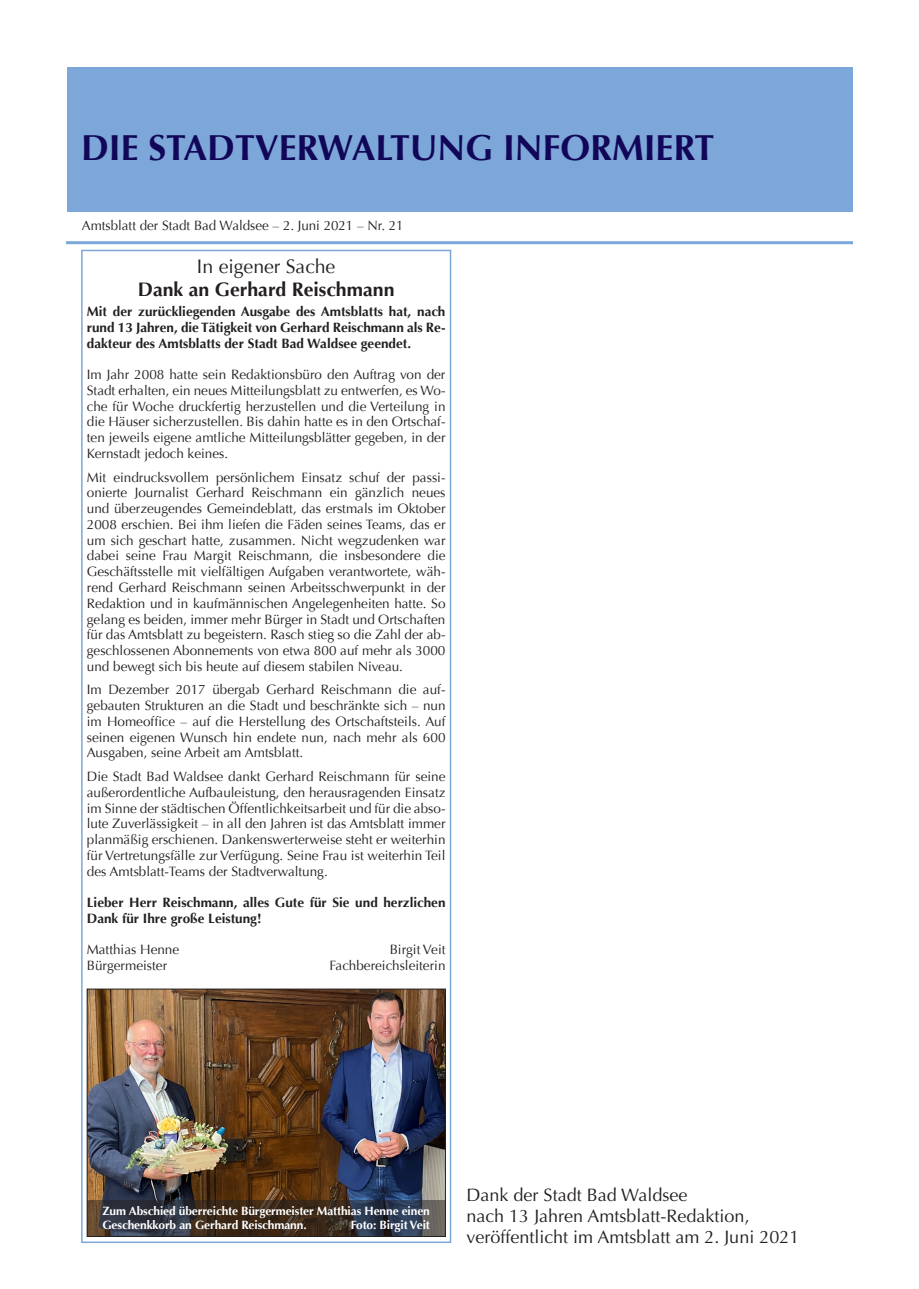
<style>
.page{position:relative;width:919px;height:1289px;background:#fff}
.page>*{position:absolute;margin:0;border:0;box-sizing:border-box;transform-origin:0 0}
.t1{font:700 36px "Optima";color:#110658}
.t2{font:700 19.5px/22.5px "Optima";color:#231f20;text-align:center}
.t3{font:18px "Optima";color:#231f20}
.t4{font:13.5px/15.8px "Optima";color:#231f20;text-align:justify}
.t5{font:700 13.5px/15.8px "Optima";color:#231f20;text-align:justify}
.t6{font:700 12px/13.5px "Optima";letter-spacing:-.01em;color:#fff}
.t7{font:12px/13.5px "Optima";letter-spacing:-.005em;color:#231f20}
.s1{font-weight:400}
.s2{font-weight:700}
</style>
<div class="page">
<div style="left:67px;top:67px;width:785px;height:144px;background:#7ca7d8"></div>
<hr style="left:67px;top:241px;width:785px;height:3px;background:#7ca7d8">
<div style="left:81px;top:250px;width:370px;height:992px;border:2px solid #7ca7d8"></div>
<img style="left:89px;top:990px;width:354px;height:210px">
<svg style="left:87px;top:1200px;width:358px;height:36px;background:#3a3433"></svg>
<p class="t1" style="left:81px;top:126px;width:634px">DIE STADTVERWALTUNG INFORMIERT</p>
<p class="t4" style="left:82px;top:218px;width:323px">Amtsblatt der Stadt Bad Waldsee – 2. Juni 2021 – Nr. 21</p>
<p class="t2" style="left:138px;top:256px;width:258px"><span class="s1">In eigener Sache<br></span>Dank an Gerhard Reischmann</p>
<p class="t5" style="left:87px;top:304px;width:360px">Mit der zurückliegenden Ausgabe des Amtsblatts hat, nach rund 13 Jahren, die Tätigkeit von Gerhard Reischmann als Re&shy;dakteur des Amtsblatts der Stadt Bad Waldsee geendet.</p>
<p class="t4" style="left:87px;top:367px;width:360px">Im Jahr 2008 hatte sein Redaktionsbüro den Auftrag von der Stadt erhalten, ein neues Mitteilungsblatt zu entwerfen, es Wo&shy;che für Woche druckfertig herzustellen und die Verteilung in die Häuser sicherzustellen. Bis dahin hatte es in den Ortschaf&shy;ten jeweils eigene amtliche Mitteilungsblätter gegeben, in der Kernstadt jedoch keines.</p>
<p class="t4" style="left:87px;top:469px;width:360px">Mit eindrucksvollem persönlichem Einsatz schuf der passi&shy;onierte Journalist Gerhard Reischmann ein gänzlich neues und überzeugendes Gemeindeblatt, das erstmals im Oktober 2008 erschien. Bei ihm liefen die Fäden seines Teams, das er um sich geschart hatte, zusammen. Nicht wegzudenken war dabei seine Frau Margit Reischmann, die insbesondere die Geschäftsstelle mit vielfältigen Aufgaben verantwortete, wäh&shy;rend Gerhard Reischmann seinen Arbeitsschwerpunkt in der Redaktion und in kaufmännischen Angelegenheiten hatte. So gelang es beiden, immer mehr Bürger in Stadt und Ortschaften für das Amtsblatt zu begeistern. Rasch stieg so die Zahl der ab&shy;geschlossenen Abonnements von etwa 800 auf mehr als 3000 und bewegt sich bis heute auf diesem stabilen Niveau.</p>
<p class="t4" style="left:87px;top:682px;width:360px">Im Dezember 2017 übergab Gerhard Reischmann die auf&shy;gebauten Strukturen an die Stadt und beschränkte sich – nun im Homeoffice – auf die Herstellung des Ortschaftsteils. Auf seinen eigenen Wunsch hin endete nun, nach mehr als 600<br>Ausgaben, seine Arbeit am Amtsblatt.</p>
<p class="t4" style="left:87px;top:768px;width:360px">Die Stadt Bad Waldsee dankt Gerhard Reischmann für seine außerordentliche Aufbauleistung, den herausragenden Einsatz im Sinne der städtischen Öffentlichkeitsarbeit und für die abso&shy;lute Zuverlässigkeit – in all den Jahren ist das Amtsblatt immer planmäßig erschienen. Dankenswerterweise steht er weiterhin für Vertretungsfälle zur Verfügung. Seine Frau ist weiterhin Teil des Amtsblatt-Teams der Stadtverwaltung.</p>
<p class="t5" style="left:87px;top:894px;width:360px">Lieber Herr Reischmann, alles Gute für Sie und herzlichen<br>Dank für Ihre große Leistung!</p>
<p class="t4" style="left:87px;top:942px;width:94px">Matthias Henne</p>
<p class="t4" style="left:389px;top:942px;width:57px">Birgit Veit</p>
<p class="t4" style="left:87px;top:957px;width:82px">Bürgermeister</p>
<p class="t4" style="left:329px;top:957px;width:117px">Fachbereichsleiterin</p>
<p class="t6" style="left:102px;top:1204px;width:329px">Zum Abschied überreichte Bürgermeister Matthias Henne einen<br>Geschenkkorb an Gerhard Reischmann.</p>
<p class="t6" style="left:351px;top:1218px;width:81px">Foto: Birgit Veit</p>
<p class="t3" style="left:466px;top:1184px;width:222px">Dank der Stadt Bad Waldsee</p>
<p class="t3" style="left:466px;top:1205px;width:284px">nach 13 Jahren Amtsblatt-Redaktion,</p>
<p class="t3" style="left:466px;top:1226px;width:334px">veröffentlicht im Amtsblatt am 2. Juni 2021</p>
<p class="t7" style="left:476px;top:1190px;width:21px">see,</p>
<p class="t7" style="left:512px;top:1190px;width:74px">Friedhofstraße</p>
<p class="t7" style="left:600px;top:1190px;width:11px">4,</p>
<p class="t7" style="left:625px;top:1190px;width:19px">Tel.</p>
<p class="t7" style="left:476px;top:1203px;width:169px">07524/59 92<br><span class="s2">Mittwoch, 9. 6.:</span> Kloster-Apothe&shy;ke Weingarten, Karlstraße 13,</p>
</div>
